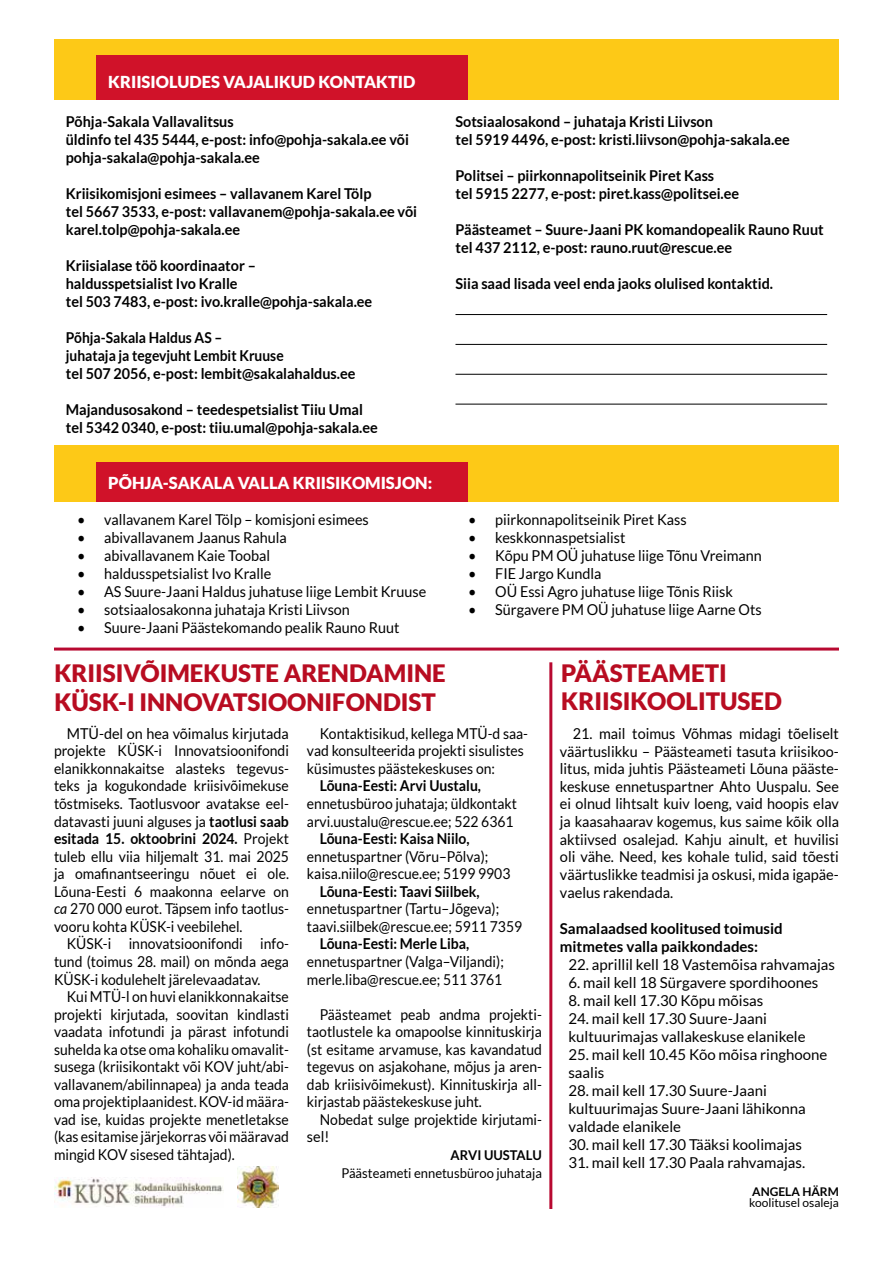
<style>
.page{position:relative;width:893px;height:1263px;background:#fff}
.page>*{position:absolute;margin:0;border:0;box-sizing:border-box;transform-origin:0 0}
.t1{font:900 24px/28.8px "Lato";color:#b80c21}
.t2{font:900 16.5px "Lato";color:#fff}
.t3{font:15px/17.5px "Lato";color:#000;text-align:justify;scale:.96 1}
.t4{font:15px/17.5px "Lato";color:#000;scale:.93 1}
.t5{font:700 15px/18px "Lato";color:#000;scale:.96 1}
.t6{font:15px/18px "Lato";color:#000}
.t7{font:700 15px "Lato";color:#000;scale:.93 1}
.t8{font:700 15px/18px "Lato";color:#000;scale:.92 1}
.t9{font:700 15px/18px "Lato";color:#000}
.t10{font:13.5px "Lato";color:#000;scale:.96 1}
.t11{font:700 13.5px "Lato";color:#000;scale:.96 1}
.t12{font:12px "Lato";color:#000}
.t13{font:700 12px "Lato";color:#000}
.s1{font-weight:700}
.s2{font-style:italic}
</style>
<div class="page">
<hr style="left:455px;top:314px;width:372px;height:1px;background:#000">
<hr style="left:455px;top:344px;width:372px;height:1px;background:#000">
<hr style="left:455px;top:374px;width:372px;height:1px;background:#000">
<hr style="left:455px;top:404px;width:372px;height:1px;background:#000">
<div style="left:54px;top:446px;width:785px;height:56px;background:#fdc917"></div>
<div style="left:54px;top:39px;width:785px;height:60px;background:#fdc917"></div>
<div style="left:96px;top:462px;width:371px;height:40px;background:#d01229"></div>
<div style="left:96px;top:55px;width:371px;height:44px;background:#d01229"></div>
<hr style="left:54px;top:647px;width:785px;height:3px;background:#b80931">
<img style="left:54px;top:1177px;width:169px;height:30px">
<img style="left:237px;top:1166px;width:42px;height:41px">
<hr style="left:549px;top:662px;width:3px;height:547px;background:#b80931">
<p class="t2" style="left:108px;top:72px;width:309px">KRIISIOLUDES VAJALIKUD KONTAKTID</p>
<p class="t5" style="left:66px;top:112px;width:359px">Põhja-Sakala Vallavalitsus<br>üldinfo tel 435 5444, e-post: info@pohja-sakala.ee või pohja-sakala@pohja-sakala.ee</p>
<p class="t5" style="left:66px;top:184px;width:367px">Kriisikomisjoni esimees – vallavanem Karel Tölp<br>tel 5667 3533, e-post: vallavanem@pohja-sakala.ee või karel.tolp@pohja-sakala.ee</p>
<p class="t5" style="left:66px;top:256px;width:321px">Kriisialase töö koordinaator –<br>haldusspetsialist Ivo Kralle<br>tel 503 7483, e-post: ivo.kralle@pohja-sakala.ee</p>
<p class="t8" style="left:66px;top:328px;width:316px">Põhja-Sakala Haldus AS –<br>juhataja ja tegevjuht Lembit Kruuse<br>tel 507 2056, e-post: lembit@sakalahaldus.ee</p>
<p class="t5" style="left:66px;top:400px;width:327px">Majandusosakond – teedespetsialist Tiiu Umal tel 5342 0340, e-post: tiiu.umal@pohja-sakala.ee</p>
<p class="t2" style="left:108px;top:473px;width:325px">PÕHJA-SAKALA VALLA KRIISIKOMISJON:</p>
<p class="t3" style="left:77px;top:510px;width:305px">• vallavanem Karel Tölp – komisjoni esimees</p>
<p class="t3" style="left:77px;top:528px;width:220px">• abivallavanem Jaanus Rahula</p>
<p class="t3" style="left:77px;top:546px;width:203px">• abivallavanem Kaie Toobal</p>
<p class="t3" style="left:77px;top:564px;width:204px">• haldusspetsialist Ivo Kralle</p>
<p class="t3" style="left:77px;top:582px;width:365px">• AS Suure-Jaani Haldus juhatuse liige Lembit Kruuse</p>
<p class="t3" style="left:77px;top:600px;width:286px">• sotsiaalosakonna juhataja Kristi Liivson</p>
<p class="t3" style="left:77px;top:618px;width:337px">• Suure-Jaani Päästekomando pealik Rauno Ruut</p>
<p class="t5" style="left:455px;top:112px;width:350px">Sotsiaalosakond – juhataja Kristi Liivson<br>tel 5919 4496, e-post: kristi.liivson@pohja-sakala.ee</p>
<p class="t5" style="left:455px;top:166px;width:297px">Politsei – piirkonnapolitseinik Piret Kass<br>tel 5915 2277, e-post: piret.kass@politsei.ee</p>
<p class="t5" style="left:455px;top:220px;width:385px">Päästeamet – Suure-Jaani PK komandopealik Rauno Ruut tel 437 2112, e-post: rauno.ruut@rescue.ee</p>
<p class="t5" style="left:455px;top:274px;width:332px">Siia saad lisada veel enda jaoks olulised kontaktid.</p>
<p class="t3" style="left:468px;top:510px;width:229px">• piirkonnapolitseinik Piret Kass</p>
<p class="t3" style="left:468px;top:528px;width:165px">• keskkonnaspetsialist</p>
<p class="t3" style="left:468px;top:546px;width:307px">• Kõpu PM OÜ juhatuse liige Tõnu Vreimann</p>
<p class="t3" style="left:468px;top:564px;width:140px">• FIE Jargo Kundla</p>
<p class="t3" style="left:468px;top:582px;width:277px">• OÜ Essi Agro juhatuse liige Tõnis Riisk</p>
<p class="t3" style="left:468px;top:600px;width:307px">• Sürgavere PM OÜ juhatuse liige Aarne Ots</p>
<h1 class="t1" style="left:54px;top:658px;width:393px">KRIISIVÕIMEKUSTE ARENDAMINE<br>KÜSK-I INNOVATSIOONIFONDIST</h1>
<h1 class="t1" style="left:561px;top:658px;width:222px">PÄÄSTEAMETI<br>KRIISIKOOLITUSED</h1>
<p class="t3" style="left:54px;top:724px;width:246px;text-indent:13px">MTÜ-del on hea võimalus kirjutada projekte KÜSK-i Innovatsioonifondi elanikkonnakaitse alasteks tegevus&shy;teks ja kogukondade kriisivõimekuse tõstmiseks. Taotlusvoor avatakse eel&shy;datavasti juuni alguses ja <span class="s1">taotlusi saab esitada 15. oktoobrini 2024.</span> Projekt tuleb ellu viia hiljemalt 31. mai 2025 ja omafinantseeringu nõuet ei ole.<br>Lõuna-Eesti 6 maakonna eelarve on <span class="s2">ca</span> 270 000 eurot. Täpsem info taotlus&shy;vooru kohta KÜSK-i veebilehel.</p>
<p class="t4" style="left:54px;top:935px;width:254px;text-align:justify;text-indent:13px">KÜSK-i innovatsioonifondi info&shy;tund (toimus 28. mail) on mõnda aega KÜSK-i kodulehelt järelevaadatav.</p>
<p class="t4" style="left:54px;top:988px;width:254px;text-align:justify;text-indent:13px">Kui MTÜ-l on huvi elanikkonnakaitse projekti kirjutada, soovitan kindlasti vaadata infotundi ja pärast infotundi suhelda ka otse oma kohaliku omavalit&shy;susega (kriisikontakt või KOV juht/abi&shy;vallavanem/abilinnapea) ja anda teada oma projektiplaanidest. KOV-id määra&shy;vad ise, kuidas projekte menetletakse (kas esitamise järjekorras või määravad mingid KOV sisesed tähtajad).</p>
<p class="t4" style="left:307px;top:724px;width:239px;text-indent:13px">Kontaktisikud, kellega MTÜ-d saa&shy;vad konsulteerida projekti sisulistes küsimustes päästekeskuses on:</p>
<p class="t7" style="left:320px;top:777px;width:175px">Lõuna-Eesti: Arvi Uustalu,</p>
<p class="t4" style="left:307px;top:795px;width:227px">ennetusbüroo juhataja; üldkontakt arvi.uustalu@rescue.ee; 522 6361</p>
<p class="t7" style="left:320px;top:830px;width:163px">Lõuna-Eesti: Kaisa Niilo,</p>
<p class="t4" style="left:307px;top:847px;width:220px">ennetuspartner (Võru–Põlva); kaisa.niilo@rescue.ee; 5199 9903</p>
<p class="t7" style="left:320px;top:883px;width:174px">Lõuna-Eesti: Taavi Siilbek,</p>
<p class="t4" style="left:307px;top:900px;width:233px">ennetuspartner (Tartu–Jõgeva); taavi.siilbek@rescue.ee; 5911 7359</p>
<p class="t7" style="left:320px;top:935px;width:162px">Lõuna-Eesti: Merle Liba,</p>
<p class="t4" style="left:307px;top:953px;width:213px">ennetuspartner (Valga–Viljandi); merle.liba@rescue.ee; 511 3761</p>
<p class="t4" style="left:307px;top:1005px;width:254px;text-align:justify;text-indent:13px">Päästeamet peab andma projekti&shy;taotlustele ka omapoolse kinnituskirja (st esitame arvamuse, kas kavandatud tegevus on asjakohane, mõjus ja aren&shy;dab kriisivõimekust). Kinnituskirja all&shy;kirjastab päästekeskuse juht.</p>
<p class="t4" style="left:307px;top:1110px;width:254px;text-indent:13px">Nobedat sulge projektide kirjutami&shy;sel!</p>
<p class="t11" style="left:450px;top:1147px;width:97px">ARVI UUSTALU</p>
<p class="t10" style="left:341px;top:1165px;width:210px">Päästeameti ennetusbüroo juhataja</p>
<p class="t3" style="left:560px;top:725px;width:292px;text-indent:13px">21. mail toimus Võhmas midagi tõeliselt väärtuslikku – Päästeameti tasuta kriisikoo&shy;litus, mida juhtis Päästeameti Lõuna pääste&shy;keskuse ennetuspartner Ahto Uuspalu. See ei olnud lihtsalt kuiv loeng, vaid hoopis elav ja kaasahaarav kogemus, kus saime kõik olla aktiivsed osalejad. Kahju ainult, et huvilisi oli vähe. Need, kes kohale tulid, said tõesti väärtuslikke teadmisi ja oskusi, mida igapäe&shy;vaelus rakendada.</p>
<p class="t9" style="left:560px;top:919px;width:224px">Samalaadsed koolitused toimusid mitmetes valla paikkondades:</p>
<p class="t6" style="left:568px;top:955px;width:268px">22. aprillil kell 18 Vastemõisa rahvamajas</p>
<p class="t6" style="left:568px;top:973px;width:252px">6. mail kell 18 Sürgavere spordihoones</p>
<p class="t6" style="left:568px;top:991px;width:196px">8. mail kell 17.30 Kõpu mõisas</p>
<p class="t6" style="left:568px;top:1009px;width:239px">24. mail kell 17.30 Suure-Jaani kultuurimajas vallakeskuse elanikele</p>
<p class="t6" style="left:568px;top:1045px;width:260px">25. mail kell 10.45 Kõo mõisa ringhoone saalis</p>
<p class="t6" style="left:568px;top:1081px;width:239px">28. mail kell 17.30 Suure-Jaani kultuurimajas Suure-Jaani lähikonna valdade elanikele</p>
<p class="t6" style="left:568px;top:1135px;width:235px">30. mail kell 17.30 Tääksi koolimajas</p>
<p class="t6" style="left:568px;top:1153px;width:238px">31. mail kell 17.30 Paala rahvamajas.</p>
<p class="t13" style="left:752px;top:1185px;width:88px">ANGELA HÄRM</p>
<p class="t12" style="left:749px;top:1196px;width:91px">koolitusel osaleja</p>
</div>
